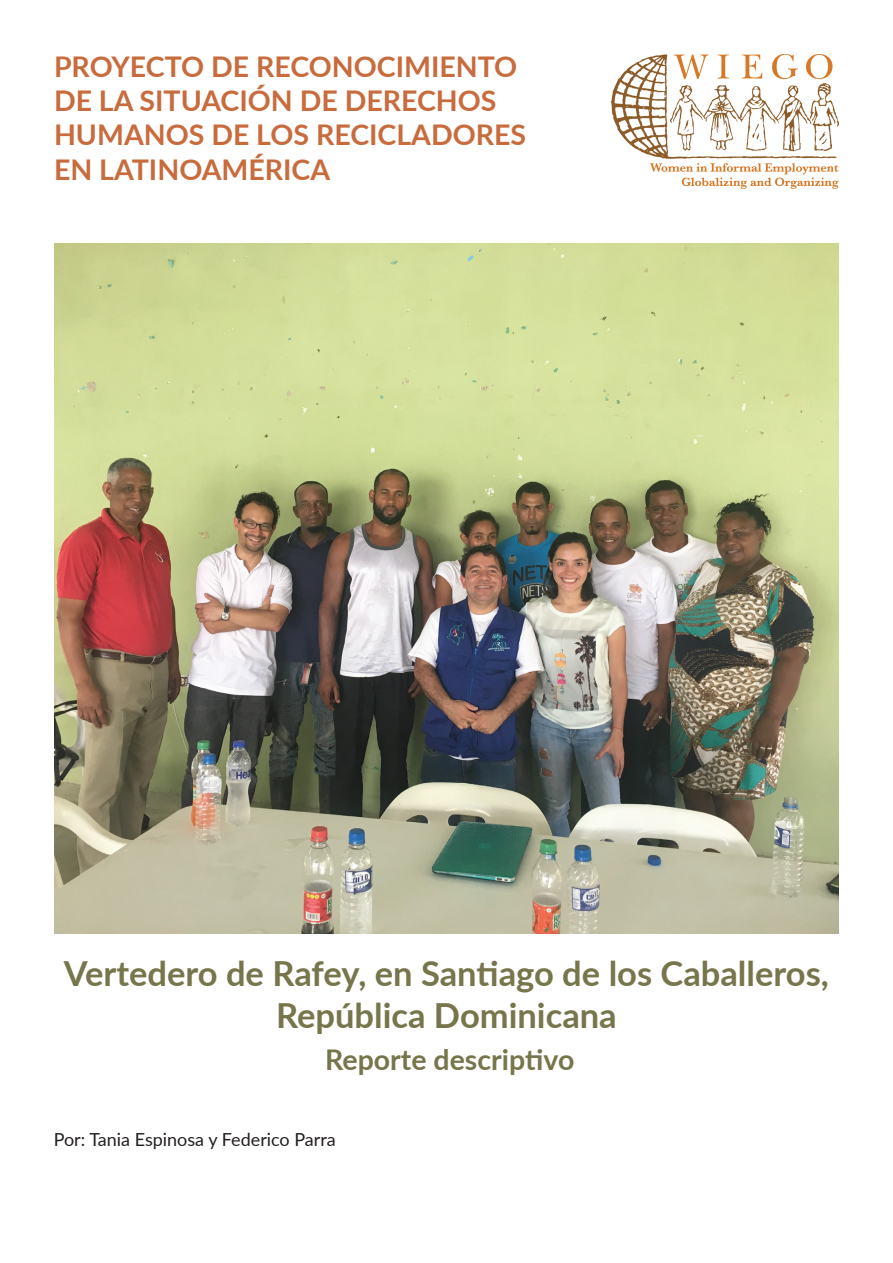
<style>
.page{position:relative;width:893px;height:1263px;background:#fff}
.page>*{position:absolute;margin:0;border:0;box-sizing:border-box;transform-origin:0 0}
.t1{font:700 34.5px/41.4px "Lato";color:#77754b;text-align:center}
.t2{font:700 28.5px/34.2px "Lato";color:#c86b3d}
.t3{font:700 28.5px "Lato";color:#77754b}
.t4{font:18px "Lato";color:#231f20}
</style>
<div class="page">
<img style="left:54px;top:243px;width:785px;height:691px">
<img style="left:612px;top:54px;width:227px;height:134px">
<p class="t2" style="left:54px;top:48px;width:474px">PROYECTO DE RECONOCIMIENTO<br>DE LA SITUACIÓN DE DERECHOS<br>HUMANOS DE LOS RECICLADORES<br>EN LATINOAMÉRICA</p>
<p class="t1" style="left:64px;top:952px;width:766px">Vertedero de Rafey, en Santiago de los Caballeros,<br>República Dominicana</p>
<p class="t3" style="left:325px;top:1038px;width:251px">Reporte descriptivo</p>
<p class="t4" style="left:54px;top:1126px;width:284px">Por: Tania Espinosa y Federico Parra</p>
</div>
